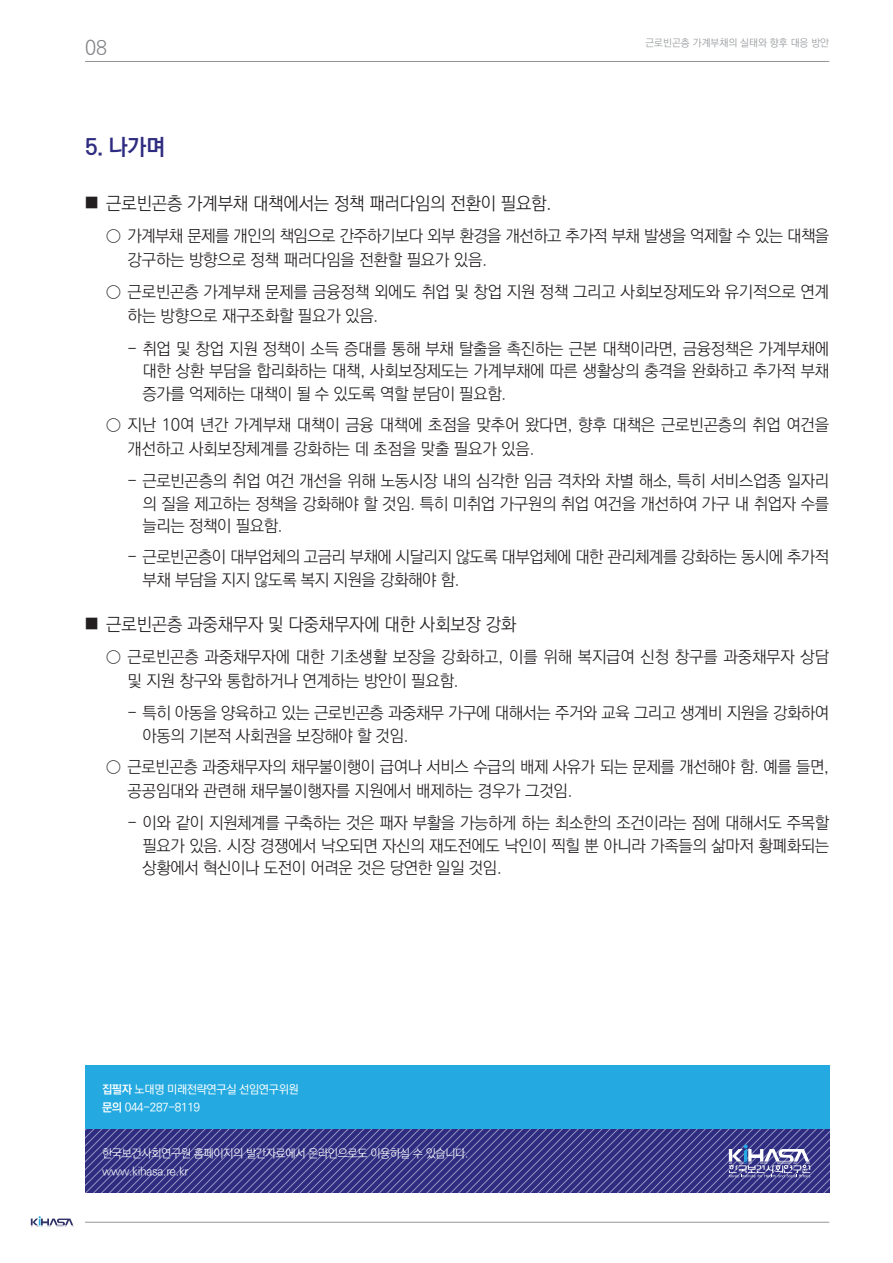
<style>
.page{position:relative;width:893px;height:1263px;background:#fff}
.page>*{position:absolute;margin:0;border:0;box-sizing:border-box;transform-origin:0 0}
.t1{font:700 22.5px "Ko Pub Dotum";color:#2e2c81}
.t2{font:300 19.5px "Ko Pub Dotum";color:#808285}
.t3{font:300 18px "Ko Pub Dotum";letter-spacing:-.01em;color:#231f20}
.t4{font:300 16.5px/22.5px "Ko Pub Dotum";letter-spacing:-.02em;color:#231f20}
.t5{font:300 11.7px/18px "Ko Pub Dotum";letter-spacing:-.03em;color:#fff}
.t6{font:500 11.7px/18px "Ko Pub Dotum";letter-spacing:-.03em;color:#fff}
.t7{font:300 10.2px "Ko Pub Dotum";color:#939598}
.s1{font-size:15px}
.s2{font-weight:700}
</style>
<div class="page">
<hr style="left:85px;top:1222px;width:744px;height:1px;background:#939598">
<hr style="left:85px;top:61px;width:744px;height:1px;background:#939598">
<svg style="left:31px;top:1216px;width:43px;height:10px"></svg>
<div style="left:85px;top:1065px;width:744px;height:64px;background:#24aae1"></div>
<svg style="left:85px;top:1129px;width:744px;height:64px;background:#403e8b"></svg>
<svg style="left:729px;top:1144px;width:81px;height:33px;background:#7779af"></svg>
<p class="t2" style="left:85px;top:38px;width:23px">08</p>
<p class="t7" style="left:645px;top:38px;width:185px">근로빈곤층 가계부채의 실태와 향후 대응 방안</p>
<h1 class="t1" style="left:85px;top:136px;width:82px">5. 나가며</h1>
<p class="t3" style="left:85px;top:194px;width:468px"><span class="s1">■</span> 근로빈곤층 가계부채 대책에서는 정책 패러다임의 전환이 필요함.</p>
<p class="t4" style="left:128px;top:224px;width:703px;line-height:24px;text-indent:-21px">○ 가계부채 문제를 개인의 책임으로 간주하기보다 외부 환경을 개선하고 추가적 부채 발생을 억제할 수 있는 대책을 강구하는 방향으로 정책 패러다임을 전환할 필요가 있음.</p>
<p class="t4" style="left:128px;top:281px;width:703px;line-height:24px;text-indent:-21px">○ 근로빈곤층 가계부채 문제를 금융정책 외에도 취업 및 창업 지원 정책 그리고 사회보장제도와 유기적으로 연계 하는 방향으로 재구조화할 필요가 있음.</p>
<p class="t4" style="left:142px;top:338px;width:688px;text-align:justify;text-indent:-15px">- 취업 및 창업 지원 정책이 소득 증대를 통해 부채 탈출을 촉진하는 근본 대책이라면, 금융정책은 가계부채에 대한 상환 부담을 합리화하는 대책, 사회보장제도는 가계부채에 따른 생활상의 충격을 완화하고 추가적 부채 증가를 억제하는 대책이 될 수 있도록 역할 분담이 필요함.</p>
<p class="t4" style="left:128px;top:413px;width:703px;line-height:24px;text-indent:-21px">○ 지난 10여 년간 가계부채 대책이 금융 대책에 초점을 맞추어 왔다면, 향후 대책은 근로빈곤층의 취업 여건을 개선하고 사회보장체계를 강화하는 데 초점을 맞출 필요가 있음.</p>
<p class="t4" style="left:142px;top:470px;width:688px;text-align:justify;text-indent:-15px">- 근로빈곤층의 취업 여건 개선을 위해 노동시장 내의 심각한 임금 격차와 차별 해소, 특히 서비스업종 일자리 의 질을 제고하는 정책을 강화해야 할 것임. 특히 미취업 가구원의 취업 여건을 개선하여 가구 내 취업자 수를 늘리는 정책이 필요함.</p>
<p class="t4" style="left:142px;top:546px;width:688px;text-indent:-15px">- 근로빈곤층이 대부업체의 고금리 부채에 시달리지 않도록 대부업체에 대한 관리체계를 강화하는 동시에 추가적 부채 부담을 지지 않도록 복지 지원을 강화해야 함.</p>
<p class="t3" style="left:85px;top:615px;width:433px"><span class="s1">■</span> 근로빈곤층 과중채무자 및 다중채무자에 대한 사회보장 강화</p>
<p class="t4" style="left:128px;top:645px;width:703px;line-height:24px;text-indent:-21px">○ 근로빈곤층 과중채무자에 대한 기초생활 보장을 강화하고, 이를 위해 복지급여 신청 창구를 과중채무자 상담 및 지원 창구와 통합하거나 연계하는 방안이 필요함.</p>
<p class="t4" style="left:142px;top:702px;width:688px;text-indent:-15px">- 특히 아동을 양육하고 있는 근로빈곤층 과중채무 가구에 대해서는 주거와 교육 그리고 생계비 지원을 강화하여 아동의 기본적 사회권을 보장해야 할 것임.</p>
<p class="t4" style="left:128px;top:755px;width:703px;line-height:24px;text-indent:-21px">○ 근로빈곤층 과중채무자의 채무불이행이 급여나 서비스 수급의 배제 사유가 되는 문제를 개선해야 함. 예를 들면, 공공임대와 관련해 채무불이행자를 지원에서 배제하는 경우가 그것임.</p>
<p class="t4" style="left:142px;top:812px;width:688px;text-align:justify;text-indent:-15px">- 이와 같이 지원체계를 구축하는 것은 패자 부활을 가능하게 하는 최소한의 조건이라는 점에 대해서도 주목할 필요가 있음. 시장 경쟁에서 낙오되면 자신의 재도전에도 낙인이 찍힐 뿐 아니라 가족들의 삶마저 황폐화되는 상황에서 혁신이나 도전이 어려운 것은 당연한 일일 것임.</p>
<p class="t6" style="left:102px;top:1080px;width:198px"><span class="s2">집필자</span> 노대명 미래전략연구실 선임연구위원 <span class="s2">문의</span> 044-287-8119</p>
<p class="t5" style="left:102px;top:1144px;width:368px">한국보건사회연구원 홈페이지의 발간자료에서 온라인으로도 이용하실 수 있습니다. www.kihasa.re.kr</p>
</div>
